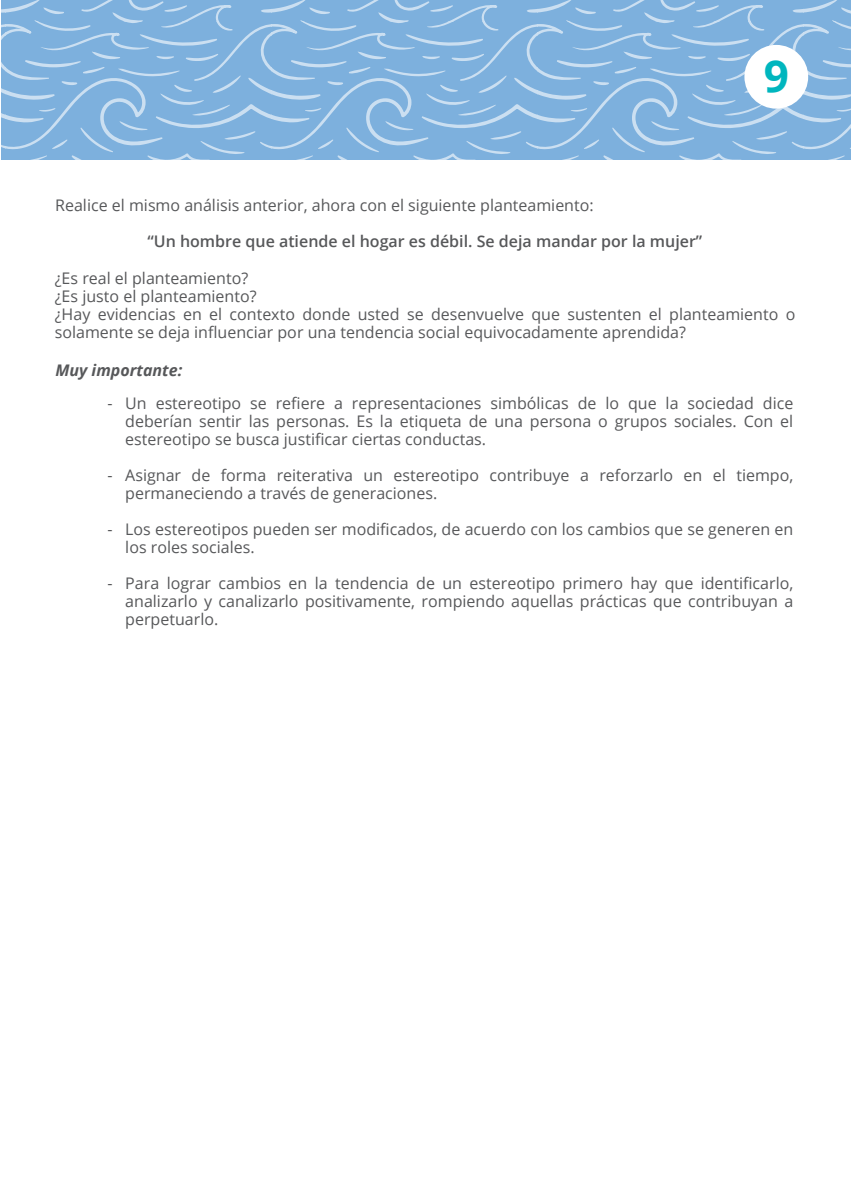
<style>
.page{position:relative;width:851px;height:1191px;background:#fff}
.page>*{position:absolute;margin:0;border:0;box-sizing:border-box;transform-origin:0 0}
.t1{font:700 44px "Open Sans";color:#00b6be}
.t2{font:16px/18px "Open Sans";color:#57585a}
.t3{font:600 16px "Open Sans";color:#57585a}
.t4{font:italic 700 16px "Open Sans";color:#57585a}
</style>
<div class="page">
<svg style="left:1px;top:0;width:849px;height:159px;background:#86b5df"></svg>
<div style="left:744px;top:45px;width:64px;height:64px;background:#fff;border-radius:50%"></div>
<h1 class="t1" style="left:763px;top:45px;width:27px">9</h1>
<p class="t2" style="left:55px;top:196px;width:540px">Realice el mismo análisis anterior, ahora con el siguiente planteamiento:</p>
<p class="t3" style="left:147px;top:230px;width:556px">“Un hombre que atiende el hogar es débil. Se deja mandar por la mujer”</p>
<p class="t2" style="left:55px;top:269px;width:742px">¿Es real el planteamiento?<br>¿Es justo el planteamiento?<br>¿Hay evidencias en el contexto donde usted se desenvuelve que sustenten el planteamiento o solamente se deja influenciar por una tendencia social equivocadamente aprendida?</p>
<p class="t4" style="left:55px;top:359px;width:128px">Muy importante:</p>
<p class="t2" style="left:125px;top:394px;width:669px;text-align:justify">Un estereotipo se refiere a representaciones simbólicas de lo que la sociedad dice deberían sentir las personas. Es la etiqueta de una persona o grupos sociales. Con el estereotipo se busca justificar ciertas conductas.</p>
<p class="t2" style="left:125px;top:466px;width:669px">Asignar de forma reiterativa un estereotipo contribuye a reforzarlo en el tiempo, permaneciendo a través de generaciones.</p>
<p class="t2" style="left:125px;top:520px;width:669px">Los estereotipos pueden ser modificados, de acuerdo con los cambios que se generen en los roles sociales.</p>
<p class="t2" style="left:125px;top:574px;width:669px;text-align:justify">Para lograr cambios en la tendencia de un estereotipo primero hay que identificarlo, analizarlo y canalizarlo positivamente, rompiendo aquellas prácticas que contribuyan a perpetuarlo.</p>
<p class="t2" style="left:107px;top:394px;width:7px">-</p>
<p class="t2" style="left:107px;top:466px;width:7px">-</p>
<p class="t2" style="left:107px;top:520px;width:7px">-</p>
<p class="t2" style="left:107px;top:574px;width:7px">-</p>
</div>
